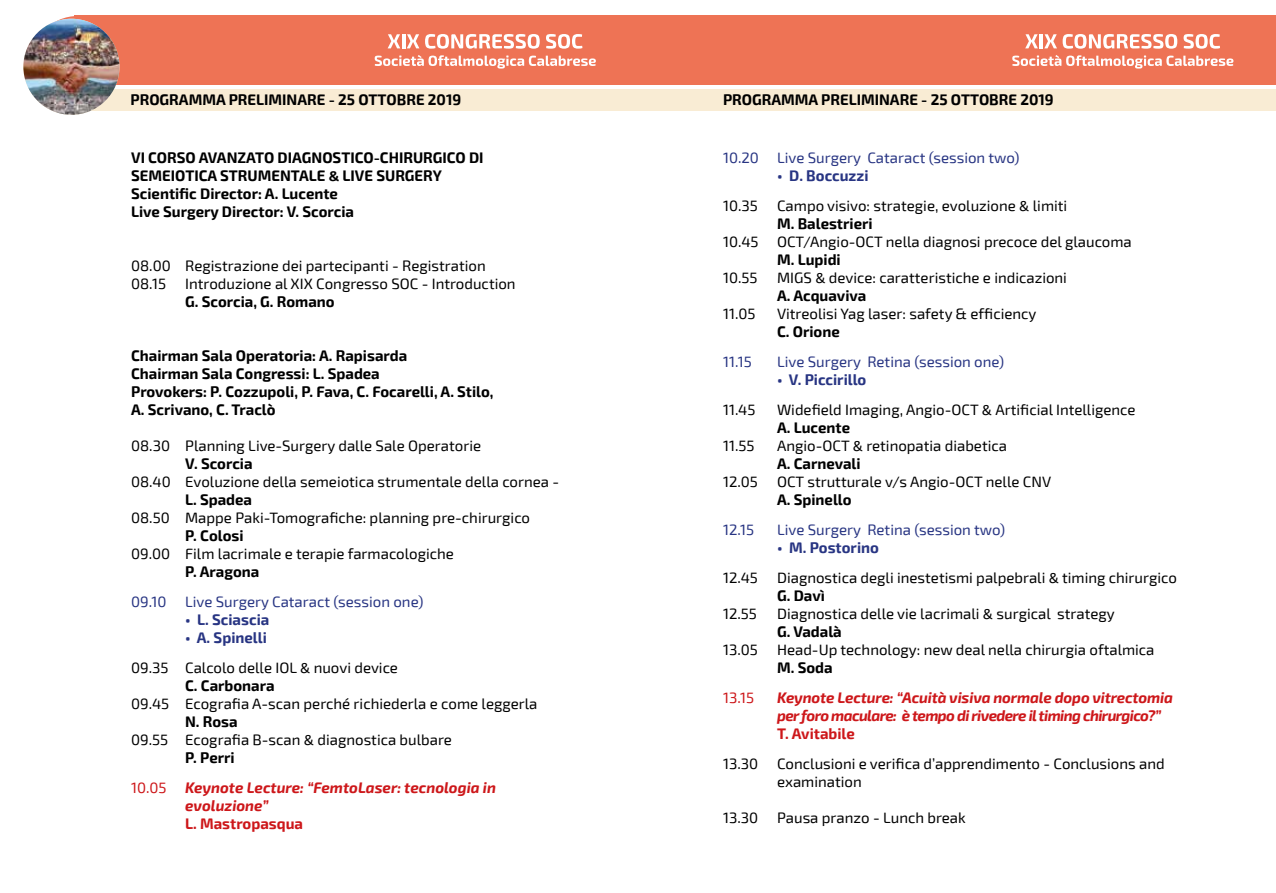
<style>
.page{position:relative;width:1276px;height:893px;background:#fff}
.page>*{position:absolute;margin:0;border:0;box-sizing:border-box;transform-origin:0 0}
.t1{font:15px/18px "Exo 2";color:#000}
.t2{font:700 15px/18px "Exo 2";color:#000}
.t3{font:italic 700 15px/18px "Exo 2";letter-spacing:-.01em;color:#cd171a}
.t4{font:15px "Exo 2";color:#283583}
.t5{font:700 15px "Exo 2";color:#283583}
.t6{font:700 15px "Exo 2";color:#cd171a}
.t7{font:15px "Exo 2";color:#cd171a}
.s1{font-family:"Calibri"}
.s2{font-weight:700;color:#283583}
.s3{font-weight:400;font-style:normal}
.s4{font-weight:700}
</style>
<div class="page">
<svg style="left:31px;top:16px;width:85px;height:73px"></svg>
<div style="left:75px;top:16px;width:1201px;height:69px;background:#ee7355"></div>
<div style="left:80px;top:89px;width:1196px;height:21px;background:#f9ecd4"></div>
<img style="left:23px;top:19px;width:96px;height:96px;border-radius:48px">
<svg style="left:388px;top:34px;width:12px;height:14px"></svg>
<hr style="left:402px;top:34px;width:3px;height:14px;background:#fff">
<svg style="left:407px;top:34px;width:12px;height:14px"></svg>
<svg style="left:425px;top:34px;width:115px;height:15px"></svg>
<svg style="left:546px;top:34px;width:36px;height:15px"></svg>
<svg style="left:375px;top:55px;width:221px;height:14px"></svg>
<svg style="left:1025px;top:34px;width:13px;height:14px"></svg>
<hr style="left:1039px;top:34px;width:3px;height:14px;background:#fff">
<svg style="left:1044px;top:34px;width:133px;height:15px"></svg>
<svg style="left:1183px;top:34px;width:37px;height:15px"></svg>
<svg style="left:1012px;top:55px;width:221px;height:14px"></svg>
<p class="t2" style="left:131px;top:91px;width:332px">PROGRAMMA PRELIMINARE - 25 OTTOBRE 2019</p>
<p class="t2" style="left:723px;top:91px;width:332px">PROGRAMMA PRELIMINARE - 25 OTTOBRE 2019</p>
<p class="t2" style="left:131px;top:149px;width:354px">VI CORSO AVANZATO DIAGNOSTICO-CHIRURGICO DI SEMEIOTICA STRUMENTALE <span class="s1">&amp;</span> LIVE SURGERY Scientific Director: A. Lucente<br>Live Surgery Director: V. Scorcia</p>
<p class="t1" style="left:131px;top:257px;width:356px">08.00 Registrazione dei partecipanti - Registration<br>08.15</p>
<p class="t1" style="left:185px;top:275px;width:332px">Introduzione al XIX Congresso SOC - Introduction</p>
<p class="t2" style="left:185px;top:293px;width:151px">G. Scorcia, G. Romano</p>
<p class="t2" style="left:131px;top:347px;width:364px">Chairman Sala Operatoria: A. Rapisarda<br>Chairman Sala Congressi: L. Spadea<br>Provokers: P. Cozzupoli, P. Fava, C. Focarelli, A. Stilo, A. Scrivano, C. Traclò</p>
<p class="t1" style="left:131px;top:437px;width:351px">08.30 Planning Live-Surgery dalle Sale Operatorie</p>
<p class="t2" style="left:185px;top:455px;width:69px">V. Scorcia</p>
<p class="t1" style="left:131px;top:473px;width:429px">08.40 Evoluzione della semeiotica strumentale della cornea -</p>
<p class="t2" style="left:185px;top:491px;width:68px">L. Spadea</p>
<p class="t1" style="left:131px;top:509px;width:400px">08.50 Mappe Paki-Tomografiche: planning pre-chirurgico</p>
<p class="t2" style="left:185px;top:527px;width:60px">P. Colosi</p>
<p class="t1" style="left:131px;top:545px;width:324px">09.00 Film lacrimale e terapie farmacologiche</p>
<p class="t2" style="left:185px;top:563px;width:76px">P. Aragona</p>
<p class="t4" style="left:131px;top:592px;width:294px">09.10 Live Surgery Cataract (session one)</p>
<p class="t5" style="left:185px;top:610px;width:86px">• L. Sciascia</p>
<p class="t1" style="left:131px;top:623px;width:268px;line-height:30px;text-indent:54px"><span class="s2">• A. Spinelli<br></span>09.35 Calcolo delle IOL <span class="s1">&amp;</span> nuovi device</p>
<p class="t2" style="left:185px;top:677px;width:91px">C. Carbonara</p>
<p class="t1" style="left:131px;top:695px;width:408px">09.45 Ecografia A-scan perché richiederla e come leggerla</p>
<p class="t2" style="left:185px;top:713px;width:54px">N. Rosa</p>
<p class="t1" style="left:131px;top:731px;width:322px">09.55 Ecografia B-scan <span class="s1">&amp;</span> diagnostica bulbare</p>
<p class="t2" style="left:185px;top:749px;width:51px">P. Perri</p>
<p class="t3" style="left:185px;top:779px;width:312px;text-indent:-54px"><span class="s3">10.05</span> Keynote Lecture: “FemtoLaser: tecnologia in evoluzione”</p>
<p class="t6" style="left:185px;top:814px;width:119px">L. Mastropasqua</p>
<p class="t4" style="left:723px;top:148px;width:298px">10.20 Live Surgery Cataract (session two)</p>
<p class="t5" style="left:777px;top:166px;width:93px">• D. Boccuzzi</p>
<p class="t1" style="left:723px;top:197px;width:36px">10.35</p>
<p class="t1" style="left:777px;top:197px;width:292px">Campo visivo: strategie, evoluzione <span class="s1">&amp;</span> limiti<br><span class="s4">M. Balestrieri</span></p>
<p class="t1" style="left:723px;top:233px;width:410px">10.45 OCT/Angio-OCT nella diagnosi precoce del glaucoma</p>
<p class="t2" style="left:777px;top:251px;width:65px">M. Lupidi</p>
<p class="t1" style="left:723px;top:269px;width:36px">10.55</p>
<p class="t1" style="left:777px;top:269px;width:291px">MIGS <span class="s1">&amp;</span> device: caratteristiche e indicazioni<br><span class="s4">A. Acquaviva</span></p>
<p class="t1" style="left:723px;top:305px;width:34px">11.05</p>
<p class="t1" style="left:777px;top:305px;width:261px">Vitreolisi Yag laser: safety &amp; efficiency</p>
<p class="t2" style="left:777px;top:323px;width:64px">C. Orione</p>
<p class="t4" style="left:723px;top:352px;width:30px">11.15</p>
<p class="t4" style="left:777px;top:352px;width:229px">Live Surgery Retina (session one)</p>
<p class="t5" style="left:777px;top:370px;width:91px">• V. Piccirillo</p>
<p class="t1" style="left:723px;top:401px;width:34px">11.45</p>
<p class="t1" style="left:777px;top:401px;width:360px">Widefield Imaging, Angio-OCT <span class="s1">&amp;</span> Artificial Intelligence<br><span class="s4">A. Lucente</span></p>
<p class="t1" style="left:723px;top:437px;width:33px">11.55</p>
<p class="t1" style="left:777px;top:437px;width:231px">Angio-OCT <span class="s1">&amp;</span> retinopatia diabetica<br><span class="s4">A. Carnevali</span></p>
<p class="t1" style="left:723px;top:473px;width:36px">12.05</p>
<p class="t1" style="left:777px;top:473px;width:276px">OCT strutturale v/s Angio-OCT nelle CNV</p>
<p class="t2" style="left:777px;top:491px;width:76px">A. Spinello</p>
<p class="t4" style="left:723px;top:520px;width:33px">12.15</p>
<p class="t4" style="left:777px;top:520px;width:229px">Live Surgery Retina (session two)</p>
<p class="t5" style="left:777px;top:538px;width:103px">• M. Postorino</p>
<p class="t1" style="left:723px;top:569px;width:36px">12.45</p>
<p class="t1" style="left:777px;top:569px;width:401px">Diagnostica degli inestetismi palpebrali <span class="s1">&amp;</span> timing chirurgico<br><span class="s4">G. Davì</span></p>
<p class="t1" style="left:723px;top:605px;width:35px">12.55</p>
<p class="t1" style="left:777px;top:605px;width:339px">Diagnostica delle vie lacrimali <span class="s1">&amp;</span> surgical strategy<br><span class="s4">G. Vadalà</span></p>
<p class="t1" style="left:723px;top:641px;width:36px">13.05</p>
<p class="t1" style="left:777px;top:641px;width:379px">Head-Up technology: new deal nella chirurgia oftalmica</p>
<p class="t2" style="left:777px;top:659px;width:57px">M. Soda</p>
<p class="t7" style="left:723px;top:688px;width:33px">13.15</p>
<p class="t3" style="left:777px;top:689px;width:397px">Keynote Lecture: “Acuità visiva normale dopo vitrectomia per foro maculare: è tempo di rivedere il timing chirurgico?”</p>
<p class="t6" style="left:777px;top:724px;width:79px">T. Avitabile</p>
<p class="t1" style="left:723px;top:755px;width:37px">13.30</p>
<p class="t1" style="left:777px;top:755px;width:389px">Conclusioni e verifica d’apprendimento - Conclusions and examination</p>
<p class="t1" style="left:723px;top:809px;width:37px">13.30</p>
<p class="t1" style="left:777px;top:809px;width:190px">Pausa pranzo - Lunch break</p>
</div>
